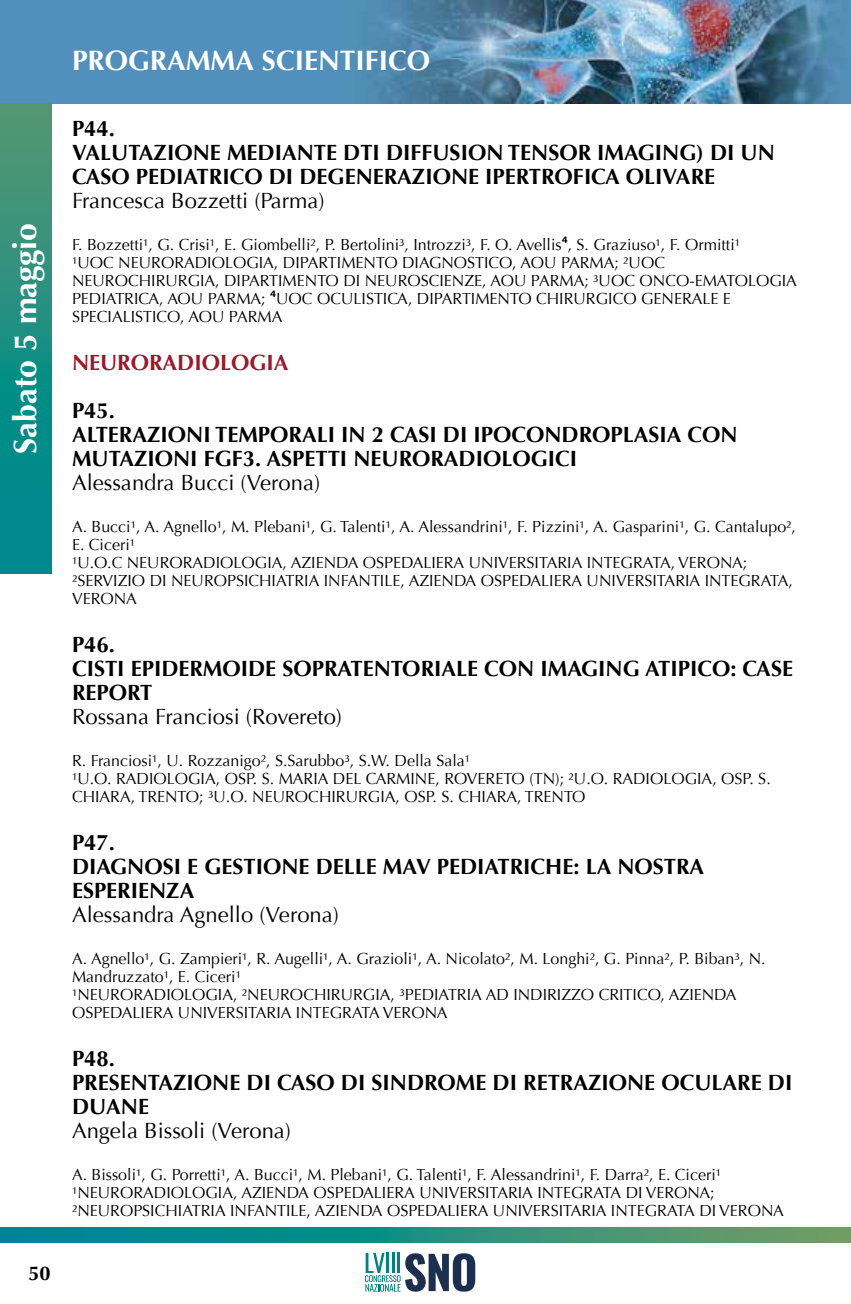
<style>
.page{position:relative;width:851px;height:1304px;background:#fff}
.page>*{position:absolute;margin:0;border:0;box-sizing:border-box;transform-origin:0 0}
.t1{font:700 32px "Optima";color:#fff}
.t2{font:700 28px "Optima";color:#fff}
.t3{font:700 22px/24px "Optima";color:#000}
.t4{font:22px "Optima";color:#000}
.t5{font:700 22px "Optima";color:#9d1829}
.t6{font:700 20px "Optima";color:#000}
.t7{font:16px/18px "Optima";color:#000}
.s1{font-family:"Myriad Pro";font-weight:600}
</style>
<div class="page">
<svg style="left:0;top:1228px;width:850px;height:15px;background:#288f80"></svg>
<svg style="left:850px;top:1228px;width:1px;height:15px"></svg>
<svg style="left:365px;top:1253px;width:110px;height:39px"></svg>
<img style="left:0;top:0;width:851px;height:104px">
<svg style="left:0;top:103px;width:51px;height:471px;background:#1e8f81"></svg>
<h1 class="t1" style="left:7px;top:454px;width:233px;rotate:-90deg">Sabato 5 maggio</h1>
<p class="t6" style="left:28px;top:1261px;width:24px">50</p>
<h2 class="t2" style="left:72px;top:44px;width:359px">PROGRAMMA SCIENTIFICO</h2>
<h3 class="t3" style="left:72px;top:117px;width:704px">P44.<br>VALUTAZIONE MEDIANTE DTI DIFFUSION TENSOR IMAGING) DI UN<br>CASO PEDIATRICO DI DEGENERAZIONE IPERTROFICA OLIVARE</h3>
<h3 class="t4" style="left:72px;top:188px;width:254px">Francesca Bozzetti (Parma)</h3>
<p class="t7" style="left:72px;top:236px;width:726px">F. Bozzetti¹, G. Crisi¹, E. Giombelli², P. Bertolini³, Introzzi³, F. O. Avellis<span class="s1">⁴</span>, S. Graziuso¹, F. Ormitti¹<br>¹UOC NEURORADIOLOGIA, DIPARTIMENTO DIAGNOSTICO, AOU PARMA; ²UOC NEUROCHIRURGIA, DIPARTIMENTO DI NEUROSCIENZE, AOU PARMA; ³UOC ONCO-EMATOLOGIA PEDIATRICA, AOU PARMA; <span class="s1">⁴</span>UOC OCULISTICA, DIPARTIMENTO CHIRURGICO GENERALE E SPECIALISTICO, AOU PARMA</p>
<h3 class="t5" style="left:72px;top:350px;width:218px">NEURORADIOLOGIA</h3>
<h3 class="t3" style="left:72px;top:399px;width:667px">P45.<br>ALTERAZIONI TEMPORALI IN 2 CASI DI IPOCONDROPLASIA CON<br>MUTAZIONI FGF3. ASPETTI NEURORADIOLOGICI</h3>
<h3 class="t4" style="left:72px;top:470px;width:249px">Alessandra Bucci (Verona)</h3>
<p class="t7" style="left:72px;top:518px;width:725px">A. Bucci¹, A. Agnello¹, M. Plebani¹, G. Talenti¹, A. Alessandrini¹, F. Pizzini¹, A. Gasparini¹, G. Cantalupo², E. Ciceri¹<br>¹U.O.C NEURORADIOLOGIA, AZIENDA OSPEDALIERA UNIVERSITARIA INTEGRATA, VERONA; ²SERVIZIO DI NEUROPSICHIATRIA INFANTILE, AZIENDA OSPEDALIERA UNIVERSITARIA INTEGRATA, VERONA</p>
<h3 class="t3" style="left:72px;top:633px;width:722px">P46.<br>CISTI EPIDERMOIDE SOPRATENTORIALE CON IMAGING ATIPICO: CASE<br>REPORT</h3>
<h3 class="t4" style="left:72px;top:704px;width:271px">Rossana Franciosi (Rovereto)</h3>
<p class="t7" style="left:72px;top:752px;width:700px">R. Franciosi¹, U. Rozzanigo², S.Sarubbo³, S.W. Della Sala¹<br>¹U.O. RADIOLOGIA, OSP. S. MARIA DEL CARMINE, ROVERETO (TN); ²U.O. RADIOLOGIA, OSP. S.<br>CHIARA, TRENTO; ³U.O. NEUROCHIRURGIA, OSP. S. CHIARA, TRENTO</p>
<h3 class="t3" style="left:72px;top:831px;width:633px">P47.<br>DIAGNOSI E GESTIONE DELLE MAV PEDIATRICHE: LA NOSTRA<br>ESPERIENZA</h3>
<h3 class="t4" style="left:72px;top:902px;width:268px">Alessandra Agnello (Verona)</h3>
<p class="t7" style="left:72px;top:950px;width:695px">A. Agnello¹, G. Zampieri¹, R. Augelli¹, A. Grazioli¹, A. Nicolato², M. Longhi², G. Pinna², P. Biban³, N.<br>Mandruzzato¹, E. Ciceri¹<br>¹NEURORADIOLOGIA, ²NEUROCHIRURGIA, ³PEDIATRIA AD INDIRIZZO CRITICO, AZIENDA OSPEDALIERA UNIVERSITARIA INTEGRATA VERONA</p>
<h3 class="t3" style="left:72px;top:1047px;width:721px">P48.<br>PRESENTAZIONE DI CASO DI SINDROME DI RETRAZIONE OCULARE DI<br>DUANE</h3>
<h3 class="t4" style="left:72px;top:1118px;width:220px">Angela Bissoli (Verona)</h3>
<p class="t7" style="left:72px;top:1166px;width:713px">A. Bissoli¹, G. Porretti¹, A. Bucci¹, M. Plebani¹, G. Talenti¹, F. Alessandrini¹, F. Darra², E. Ciceri¹<br>¹NEURORADIOLOGIA, AZIENDA OSPEDALIERA UNIVERSITARIA INTEGRATA DI VERONA;<br>²NEUROPSICHIATRIA INFANTILE, AZIENDA OSPEDALIERA UNIVERSITARIA INTEGRATA DI VERONA</p>
</div>
